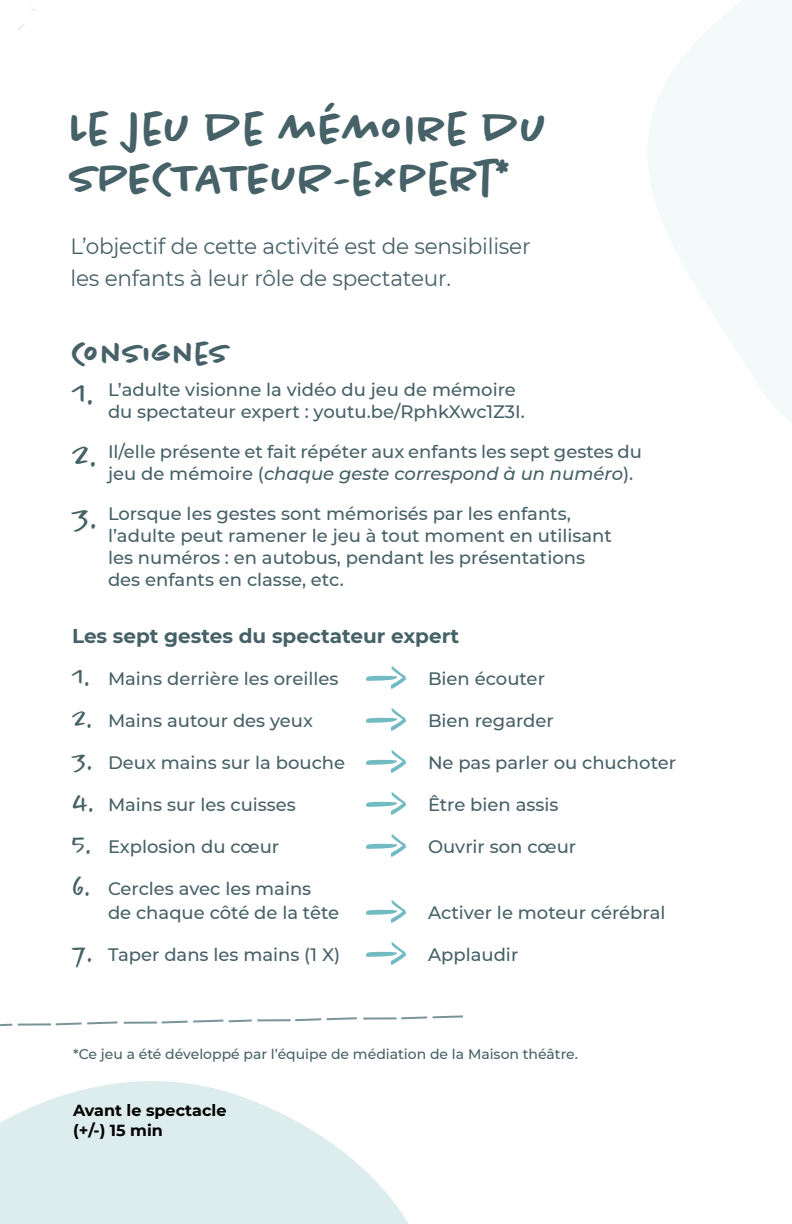
<style>
.page{position:relative;width:792px;height:1224px;background:#fff}
.page>*{position:absolute;margin:0;border:0;box-sizing:border-box;transform-origin:0 0}
.t1{font:500 46px/50px "Chantal";color:#466167}
.t2{font:500 32px "Chantal";color:#466167}
.t3{font:22px/32px "Montserrat";letter-spacing:-.01em;color:#466167}
.t4{font:700 20px "Montserrat";color:#466167}
.t5{font:500 18px/22px "Montserrat";color:#466167}
.t6{font:700 16px/20px "Montserrat";color:#000}
.t7{font:500 14px "Montserrat";color:#466167}
.s1{font-size:69px}
.s2{font-family:"Chantal";font-weight:300;font-size:34px}
.s3{font-style:italic}
.s4{font-family:"Chantal";font-weight:300;font-size:28px}
</style>
<div class="page">
<svg style="left:648px;top:0;width:144px;height:423px;fill:#f4f9f9"></svg>
<svg style="left:366px;top:666px;width:40px;height:23px"></svg>
<svg style="left:366px;top:708px;width:40px;height:23px"></svg>
<svg style="left:366px;top:750px;width:40px;height:23px"></svg>
<svg style="left:366px;top:792px;width:40px;height:23px"></svg>
<svg style="left:366px;top:834px;width:40px;height:23px"></svg>
<svg style="left:366px;top:900px;width:40px;height:23px"></svg>
<svg style="left:366px;top:942px;width:40px;height:23px"></svg>
<svg style="left:0;top:1024px;width:12px;height:2px"></svg>
<hr style="left:18px;top:1023px;width:33px;height:3px;background:#7a9498">
<svg style="left:56px;top:1021px;width:61px;height:4px"></svg>
<hr style="left:124px;top:1022px;width:33px;height:2px;background:#7a9498">
<svg style="left:162px;top:1020px;width:61px;height:3px"></svg>
<svg style="left:229px;top:1020px;width:23px;height:2px"></svg>
<hr style="left:257px;top:1019px;width:34px;height:2px;background:#7a9498">
<svg style="left:295px;top:1018px;width:26px;height:3px"></svg>
<svg style="left:327px;top:1017px;width:30px;height:3px"></svg>
<hr style="left:363px;top:1017px;width:34px;height:3px;background:#7a9498">
<svg style="left:401px;top:1016px;width:26px;height:3px"></svg>
<svg style="left:433px;top:1015px;width:30px;height:3px"></svg>
<svg style="left:0;top:1081px;width:409px;height:143px;fill:#ddeced"></svg>
<h1 class="t1" style="left:71px;top:103px;width:479px">Le jeu de mémo<span class="s1">i</span>re du<br>SPECTATEUR-expert*</h1>
<p class="t3" style="left:71px;top:229px;width:462px">L’objectif de cette activité est de sensibiliser les enfants à leur rôle de spectateur.</p>
<h2 class="t2" style="left:72px;top:334px;width:160px">Consignes</h2>
<p class="t5" style="left:108px;top:378px;width:418px;text-indent:-36px"><span class="s2">1.</span> L’adulte visionne la vidéo du jeu de mémoire du spectateur expert : youtu.be/RphkXwc1Z3I.</p>
<p class="t5" style="left:108px;top:440px;width:536px;text-indent:-36px"><span class="s2">2.</span> Il/elle présente et fait répéter aux enfants les sept gestes du jeu de mémoire (<span class="s3">chaque geste correspond à un numéro</span>).</p>
<p class="t5" style="left:108px;top:502px;width:506px;text-indent:-36px"><span class="s2">3.</span> Lorsque les gestes sont mémorisés par les enfants, l’adulte peut ramener le jeu à tout moment en utilisant les numéros : en autobus, pendant les présentations des enfants en classe, etc.</p>
<p class="t4" style="left:72px;top:621px;width:389px">Les sept gestes du spectateur expert</p>
<p class="t5" style="left:72px;top:667px;width:268px"><span class="s4">1.</span> Mains derrière les oreilles</p>
<p class="t5" style="left:428px;top:667px;width:119px">Bien écouter</p>
<p class="t5" style="left:72px;top:709px;width:243px"><span class="s4">2.</span> Mains autour des yeux</p>
<p class="t5" style="left:428px;top:709px;width:127px">Bien regarder</p>
<p class="t5" style="left:72px;top:751px;width:275px"><span class="s4">3.</span> Deux mains sur la bouche</p>
<p class="t5" style="left:428px;top:751px;width:250px">Ne pas parler ou chuchoter</p>
<p class="t5" style="left:72px;top:793px;width:225px"><span class="s4">4.</span> Mains sur les cuisses</p>
<p class="t5" style="left:428px;top:793px;width:132px">Être bien assis</p>
<p class="t5" style="left:72px;top:835px;width:209px"><span class="s4">5.</span> Explosion du cœur</p>
<p class="t5" style="left:428px;top:835px;width:150px">Ouvrir son cœur</p>
<p class="t5" style="left:108px;top:876px;width:233px;line-height:24px;text-indent:-36px"><span class="s4">6.</span> Cercles avec les mains<br>de chaque côté de la tête</p>
<p class="t5" style="left:428px;top:901px;width:239px">Activer le moteur cérébral</p>
<p class="t5" style="left:72px;top:943px;width:270px"><span class="s4">7.</span> Taper dans les mains (1 X)</p>
<p class="t5" style="left:428px;top:943px;width:92px">Applaudir</p>
<p class="t7" style="left:73px;top:1045px;width:506px">*Ce jeu a été développé par l’équipe de médiation de la Maison théâtre.</p>
<p class="t6" style="left:73px;top:1100px;width:155px">Avant le spectacle (+/-) 15 min</p>
</div>
